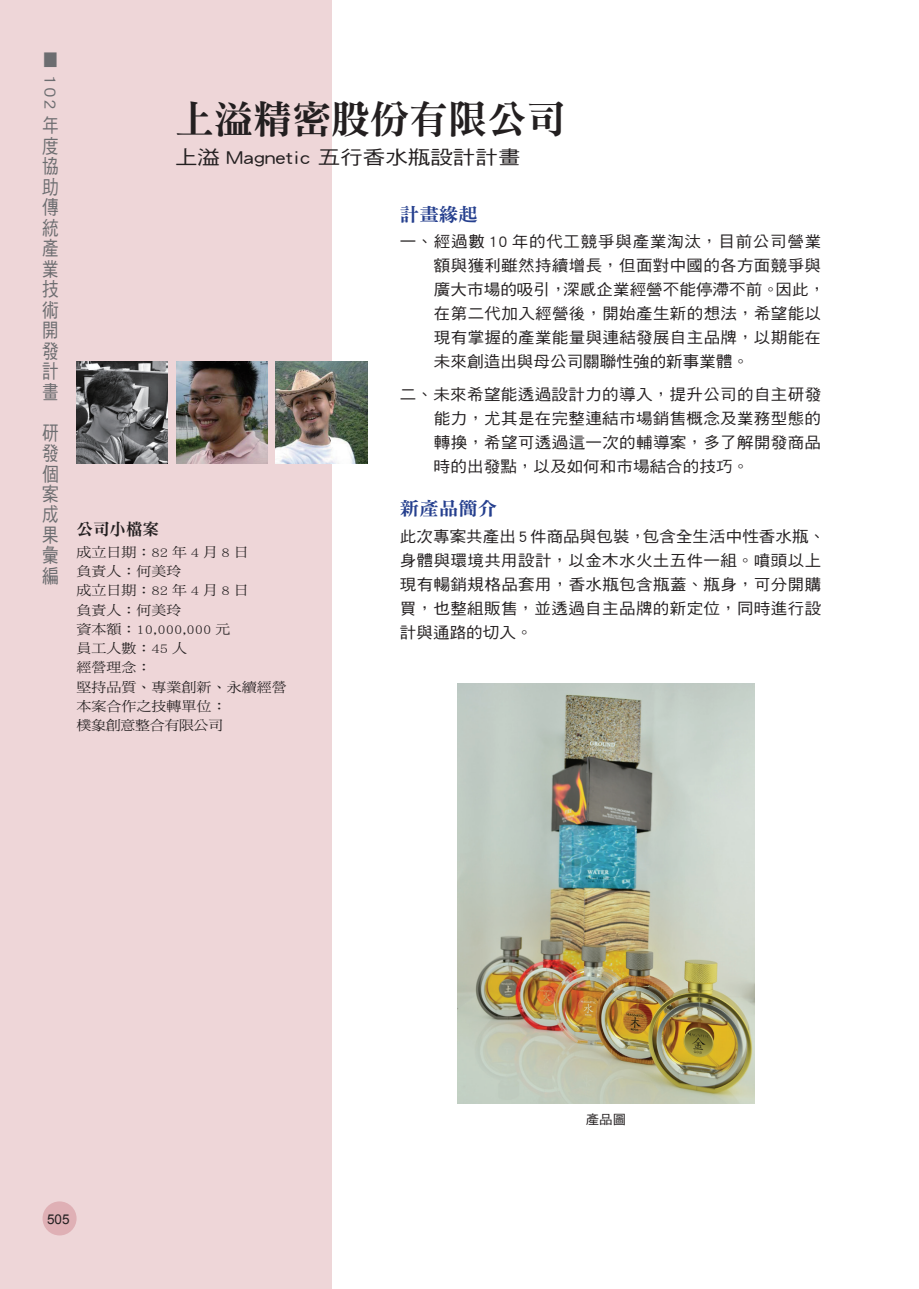
<style>
.page{position:relative;width:919px;height:1289px;background:#fff}
.page>*{position:absolute;margin:0;border:0;box-sizing:border-box;transform-origin:0 0}
.t1{font:39px "DF Ming Std W9";color:#231f20}
.t2{font:19.5px/20.5px "DF Hei Std W5";color:#6c6d70;text-align:justify;scale:.85 1}
.t3{font:19.2px "DF Hei Std W5";color:#231f20;scale:1.18 1}
.t4{font:18.6px "DF Ming Std W9";color:#253f8e;scale:1.05 1}
.t5{font:16.65px "DF Hei Std W5";color:#6c6d70;scale:1.18 1}
.t6{font:16.5px "DF Ming Std W9";color:#231f20}
.t7{font:15.6px/24px "DF Hei Std W5";letter-spacing:.02em;color:#231f20;scale:1.05 1}
.t8{font:13.5px/19.2px "DF Ming Std W5";color:#231f20;scale:1.11 1}
.t9{font:13.5px "Arial";color:#231f20}
.t10{font:12.9px "DF Hei Std W5";color:#231f20;scale:1.05 1}
</style>
<div class="page">
<div style="left:0;top:0;width:332px;height:1288px;background:#eed6d8"></div>
<div style="left:43px;top:1201px;width:34px;height:34px;background:#dfb0b5;border-radius:50%"></div>
<img style="left:77px;top:361px;width:91px;height:103px">
<img style="left:457px;top:684px;width:297px;height:419px">
<img style="left:176px;top:361px;width:91px;height:103px">
<img style="left:276px;top:361px;width:91px;height:103px">
<p class="t5" style="left:59px;top:50px;width:52px;rotate:90deg">■ 102</p>
<p class="t2" style="left:42px;top:115px;width:21px">年度協助傳統產業技術開發計畫</p>
<p class="t2" style="left:42px;top:422px;width:21px">研發個案成果彙編</p>
<h1 class="t1" style="left:175px;top:98px;width:391px">上溢精密股份有限公司</h1>
<p class="t3" style="left:175px;top:146px;width:294px">上溢 Magnetic 五行香水瓶設計計畫</p>
<p class="t6" style="left:77px;top:519px;width:84px">公司小檔案</p>
<p class="t8" style="left:77px;top:542px;width:191px">成立日期：82 年 4 月 8 日<br>負責人：何美玲<br>成立日期：82 年 4 月 8 日<br>負責人：何美玲<br>資本額：10,000,000 元<br>員工人數：45 人<br>經營理念：<br>堅持品質、專業創新、永續經營本案合作之技轉單位：<br>樸象創意整合有限公司</p>
<p class="t4" style="left:400px;top:205px;width:76px">計畫緣起</p>
<p class="t7" style="left:434px;top:229px;width:374px;text-indent:-34px">一、經過數 10 年的代工競爭與產業淘汰，目前公司營業額與獲利雖然持續增長，但面對中國的各方面競爭與廣大市場的吸引，深感企業經營不能停滯不前。因此，在第二代加入經營後，開始產生新的想法，希望能以現有掌握的產業能量與連結發展自主品牌，以期能在未來創造出與母公司關聯性強的新事業體。</p>
<p class="t7" style="left:434px;top:382px;width:370px;text-align:justify;text-indent:-34px">二、未來希望能透過設計力的導入，提升公司的自主研發能力，尤其是在完整連結市場銷售概念及業務型態的轉換，希望可透過這一次的輔導案，多了解開發商品時的出發點，以及如何和市場結合的技巧。</p>
<p class="t4" style="left:400px;top:498px;width:94px">新產品簡介</p>
<p class="t7" style="left:400px;top:524px;width:406px">此次專案共產出5件商品與包裝，包含全生活中性香水瓶、身體與環境共用設計，以金木水火土五件一組。噴頭以上現有暢銷規格品套用，香水瓶包含瓶蓋、瓶身，可分開購買，也整組販售，並透過自主品牌的新定位，同時進行設計與通路的切入。</p>
<p class="t10" style="left:585px;top:1112px;width:40px">產品圖</p>
<p class="t9" style="left:47px;top:1209px;width:24px">505</p>
</div>
